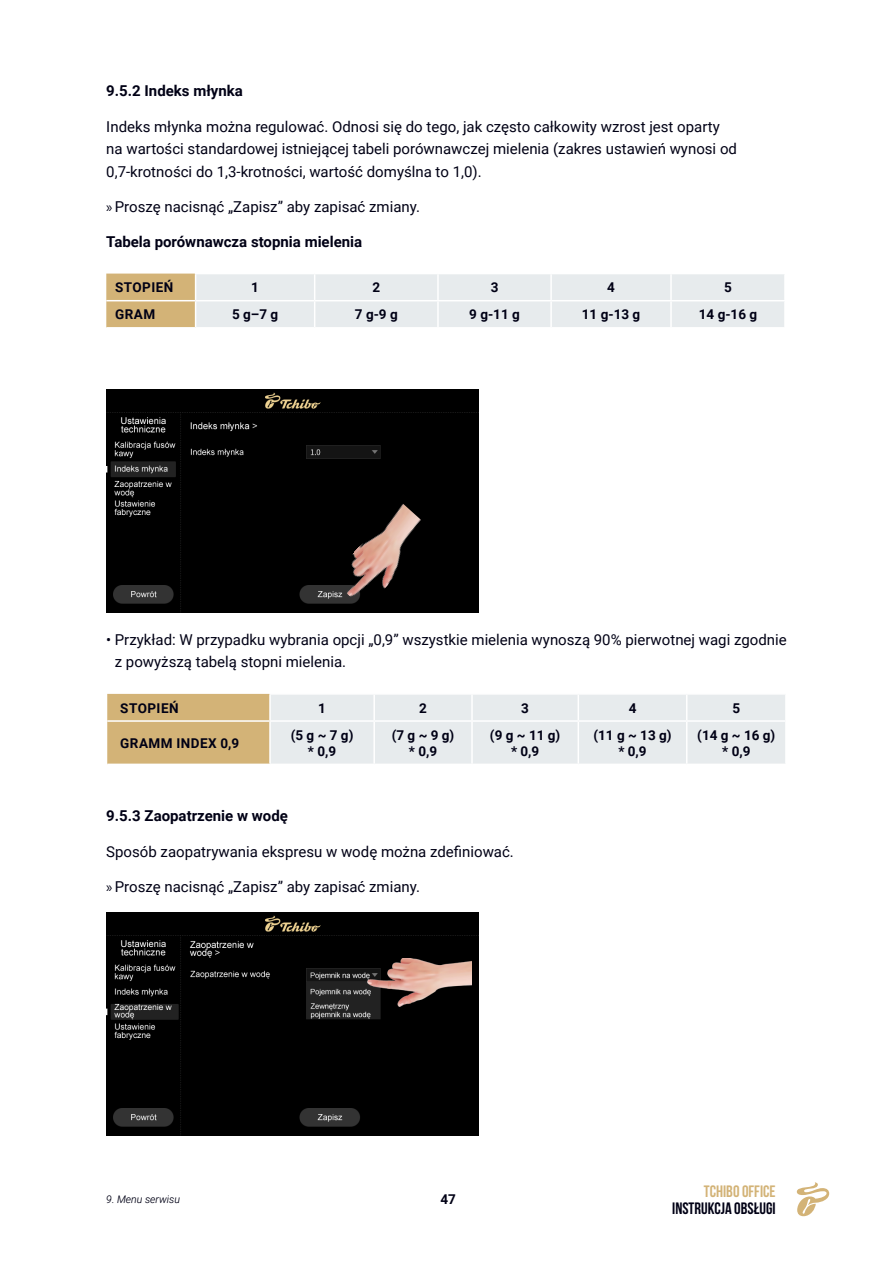
<style>
.page{position:relative;width:893px;height:1263px;background:#fff}
.page>*{position:absolute;margin:0;border:0;box-sizing:border-box;transform-origin:0 0}
.t1{font:700 16.5px "Bebas Neue";color:#000015}
.t2{font:700 16.5px "Bebas Neue";color:#d3b377}
.Fliesstext{font:15px/22.5px "Roboto";color:#000015}
.Überschrift_3{font:700 15px "Roboto";color:#000015}
.Fliesstext-2{font:700 15px "Roboto";color:#000015}
.t3{font:700 13.5px/16.2px "Roboto";letter-spacing:.035em;color:#000015;text-align:center}
.t4{font:italic 10.5px "Roboto";color:#000015}
.s1{font-family:"Myriad Pro"}
</style>
<div class="page">
<svg style="left:797px;top:1182px;width:32px;height:34px"></svg>
<svg style="left:106px;top:274px;width:678px;height:54px;background:#e5e4de"></svg>
<hr style="left:438px;top:300px;width:113px;height:1px;background:#fff">
<hr style="left:437px;top:301px;width:2px;height:26px;background:#fff">
<hr style="left:551px;top:300px;width:120px;height:1px;background:#fff">
<hr style="left:550px;top:301px;width:2px;height:26px;background:#fff">
<hr style="left:671px;top:300px;width:115px;height:1px;background:#fff">
<hr style="left:670px;top:301px;width:2px;height:26px;background:#fff">
<svg style="left:107px;top:694px;width:678px;height:70px;background:#e2ded1"></svg>
<hr style="left:270px;top:720px;width:104px;height:2px;background:#fff">
<hr style="left:269px;top:722px;width:2px;height:42px;background:#fff">
<hr style="left:374px;top:720px;width:98px;height:2px;background:#fff">
<hr style="left:373px;top:722px;width:2px;height:42px;background:#fff">
<hr style="left:472px;top:720px;width:106px;height:2px;background:#fff">
<hr style="left:471px;top:722px;width:2px;height:42px;background:#fff">
<hr style="left:578px;top:720px;width:109px;height:2px;background:#fff">
<hr style="left:578px;top:722px;width:1px;height:42px;background:#fff">
<hr style="left:687px;top:720px;width:100px;height:2px;background:#fff">
<hr style="left:686px;top:722px;width:1px;height:42px;background:#fff">
<img style="left:106px;top:389px;width:372px;height:223px">
<img style="left:330px;top:501px;width:105px;height:109px">
<img style="left:106px;top:912px;width:372px;height:223px">
<img style="left:368px;top:959px;width:104px;height:47px">
<p class="Überschrift_3" style="left:106px;top:80px;width:138px">9.5.2 Indeks młynka</p>
<p class="Fliesstext" style="left:106px;top:114px;width:632px">Indeks młynka można regulować. Odnosi się do tego, jak często całkowity wzrost jest oparty na wartości standardowej istniejącej tabeli porównawczej mielenia (zakres ustawień wynosi od<br>0,7-krotności do 1,3-krotności, wartość domyślna to 1,0).</p>
<p class="Fliesstext" style="left:106px;top:195px;width:315px"><span class="s1">»</span>Proszę nacisnąć „Zapisz” aby zapisać zmiany.</p>
<p class="Fliesstext-2" style="left:106px;top:231px;width:257px">Tabela porównawcza stopnia mielenia</p>
<p class="t3" style="left:115px;top:279px;width:60px">STOPIEŃ</p>
<p class="t3" style="left:251px;top:279px;width:9px">1</p>
<p class="t3" style="left:372px;top:279px;width:9px">2</p>
<p class="t3" style="left:491px;top:279px;width:9px">3</p>
<p class="t3" style="left:607px;top:279px;width:9px">4</p>
<p class="t3" style="left:724px;top:279px;width:9px">5</p>
<p class="t3" style="left:115px;top:306px;width:42px">GRAM</p>
<p class="t3" style="left:232px;top:306px;width:48px">5 g–7 g</p>
<p class="t3" style="left:355px;top:306px;width:44px">7 g-9 g</p>
<p class="t3" style="left:469px;top:306px;width:52px">9 g-11 g</p>
<p class="t3" style="left:582px;top:306px;width:60px">11 g-13 g</p>
<p class="t3" style="left:699px;top:306px;width:60px">14 g-16 g</p>
<p class="Fliesstext" style="left:115px;top:628px;width:673px;text-indent:-9px">• Przykład: W przypadku wybrania opcji „0,9” wszystkie mielenia wynoszą 90% pierwotnej wagi zgodnie z powyższą tabelą stopni mielenia.</p>
<p class="t3" style="left:120px;top:699px;width:60px">STOPIEŃ</p>
<p class="t3" style="left:318px;top:699px;width:9px">1</p>
<p class="t3" style="left:419px;top:699px;width:9px">2</p>
<p class="t3" style="left:521px;top:699px;width:9px">3</p>
<p class="t3" style="left:629px;top:699px;width:9px">4</p>
<p class="t3" style="left:732px;top:699px;width:9px">5</p>
<p class="t3" style="left:120px;top:734px;width:120px">GRAMM INDEX 0,9</p>
<p class="t3" style="left:291px;top:726px;width:64px">(5 g ~ 7 g) * 0,9</p>
<p class="t3" style="left:392px;top:726px;width:64px">(7 g ~ 9 g) * 0,9</p>
<p class="t3" style="left:490px;top:726px;width:72px">(9 g ~ 11 g) * 0,9</p>
<p class="t3" style="left:593px;top:726px;width:80px">(11 g ~ 13 g) * 0,9</p>
<p class="t3" style="left:697px;top:726px;width:80px">(14 g ~ 16 g) * 0,9</p>
<p class="Überschrift_3" style="left:106px;top:806px;width:183px">9.5.3 Zaopatrzenie w wodę</p>
<p class="Fliesstext" style="left:106px;top:839px;width:409px">Sposób zaopatrywania ekspresu w wodę można zdefiniować.</p>
<p class="Fliesstext" style="left:106px;top:875px;width:315px"><span class="s1">»</span>Proszę nacisnąć „Zapisz” aby zapisać zmiany.</p>
<p class="t4" style="left:106px;top:1192px;width:75px">9. Menu serwisu</p>
<p class="t3" style="left:440px;top:1191px;width:17px">47</p>
<p class="t2" style="left:704px;top:1182px;width:73px">TCHIBO OFFICE</p>
<p class="t1" style="left:672px;top:1199px;width:105px">INSTRUKCJA OBSŁUGI</p>
</div>
